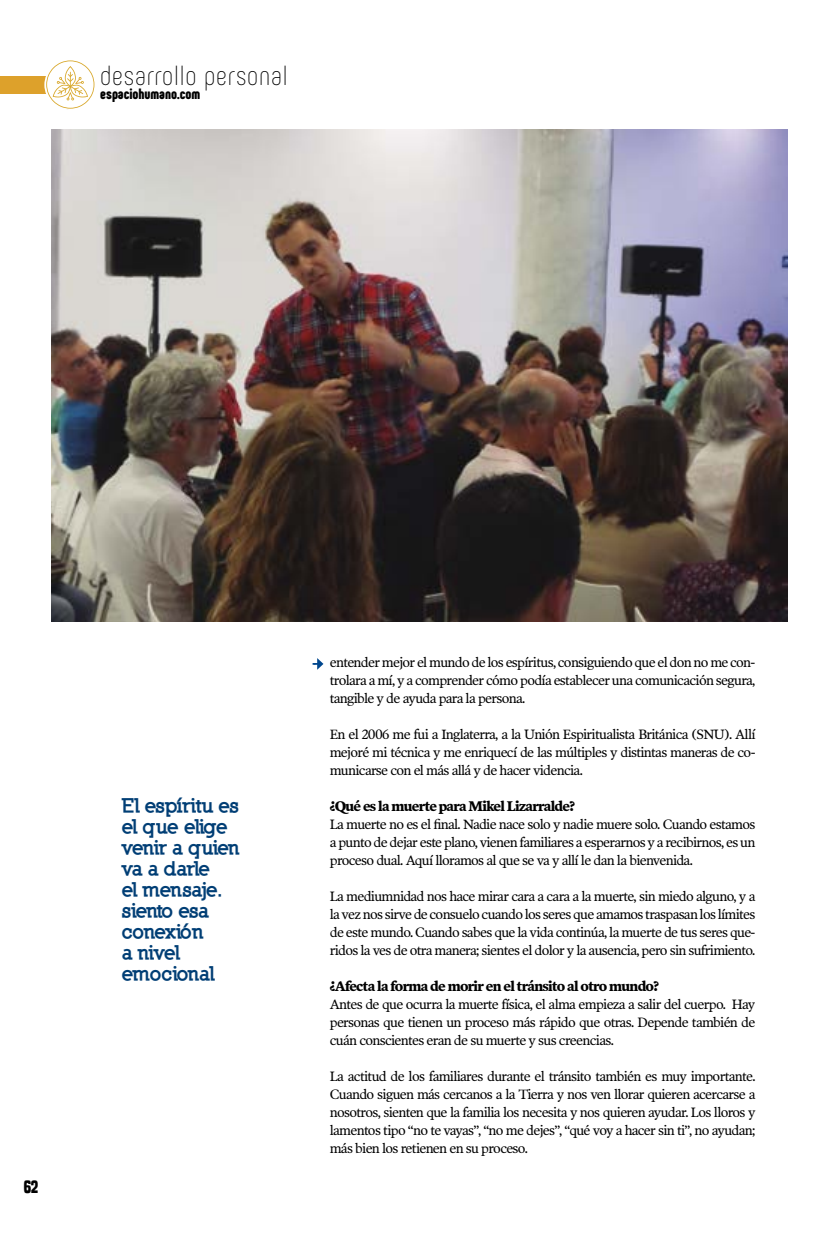
<style>
.page{position:relative;width:830px;height:1234px;background:#fff}
.page>*{position:absolute;margin:0;border:0;box-sizing:border-box;transform-origin:0 0}
.t1{font:200 27.6px "Phenomena";letter-spacing:.03em;color:#000}
.t2{font:900 19.5px/21px "Nilland";letter-spacing:-.04em;color:#003e75}
.t3{font:700 16.5px "Built Titling Rg";color:#000}
.t4{font:900 15px "Phenomena";color:#000}
.t5{font:13.5px/18px "Poynter OS Text";letter-spacing:-.05em;color:#000;text-align:justify}
.t6{font:700 13.5px "Poynter OS Text";letter-spacing:-.05em;color:#000}
</style>
<div class="page">
<div style="left:0;top:77px;width:49px;height:17px;background:#dda12b"></div>
<svg style="left:44px;top:59px;width:52px;height:50px"></svg>
<svg style="left:46px;top:60px;width:48px;height:49px"></svg>
<svg style="left:312px;top:658px;width:11px;height:11px"></svg>
<img style="left:51px;top:129px;width:736px;height:492px">
<h1 class="t1" style="left:100px;top:60px;width:189px">desarrollo personal</h1>
<p class="t4" style="left:100px;top:84px;width:101px">espaciohumano.com</p>
<p class="t3" style="left:24px;top:1176px;width:16px">62</p>
<h2 class="t2" style="left:122px;top:794px;width:119px">El espíritu es el que elige venir a quien va a darle<br>el mensaje. siento esa conexión<br>a nivel emocional</h2>
<p class="t5" style="left:329px;top:652px;width:427px">entender mejor el mundo de los espíritus, consiguiendo que el don no me con&shy;trolara a mí, y a comprender cómo podía establecer una comunicación segura, tangible y de ayuda para la persona.</p>
<p class="t5" style="left:329px;top:724px;width:427px">En el 2006 me fui a Inglaterra, a la Unión Espiritualista Británica (SNU). Allí mejoré mi técnica y me enriquecí de las múltiples y distintas maneras de co&shy;municarse con el más allá y de hacer videncia.</p>
<p class="t6" style="left:329px;top:797px;width:246px">¿Qué es la muerte para Mikel Lizarralde?</p>
<p class="t5" style="left:329px;top:814px;width:427px">La muerte no es el final. Nadie nace solo y nadie muere solo. Cuando estamos a punto de dejar este plano, vienen familiares a esperarnos y a recibirnos, es un proceso dual. Aquí lloramos al que se va y allí le dan la bienvenida.</p>
<p class="t5" style="left:329px;top:886px;width:427px">La mediumnidad nos hace mirar cara a cara a la muerte, sin miedo alguno, y a la vez nos sirve de consuelo cuando los seres que amamos traspasan los límites de este mundo. Cuando sabes que la vida continúa, la muerte de tus seres que&shy;ridos la ves de otra manera; sientes el dolor y la ausencia, pero sin sufrimiento.</p>
<p class="t6" style="left:329px;top:977px;width:330px">¿Afecta la forma de morir en el tránsito al otro mundo?</p>
<p class="t5" style="left:329px;top:994px;width:427px">Antes de que ocurra la muerte física, el alma empieza a salir del cuerpo. Hay personas que tienen un proceso más rápido que otras. Depende también de cuán conscientes eran de su muerte y sus creencias.</p>
<p class="t5" style="left:329px;top:1066px;width:427px">La actitud de los familiares durante el tránsito también es muy importante.<br>Cuando siguen más cercanos a la Tierra y nos ven llorar quieren acercarse a nosotros, sienten que la familia los necesita y nos quieren ayudar. Los lloros y lamentos tipo “no te vayas”, “no me dejes”, “qué voy a hacer sin ti”, no ayudan; más bien los retienen en su proceso.</p>
</div>
